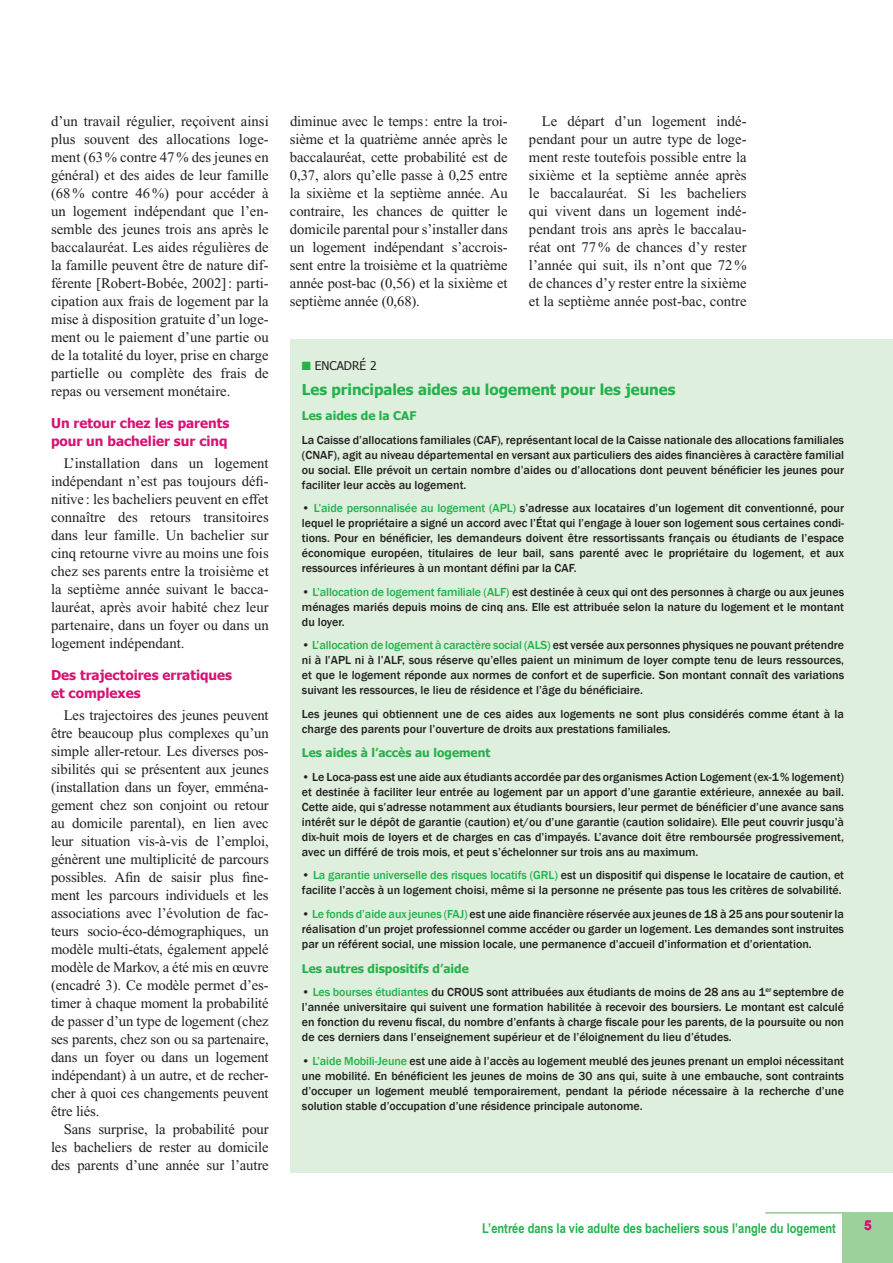
<style>
.page{position:relative;width:893px;height:1263px;background:#fff}
.page>*{position:absolute;margin:0;border:0;box-sizing:border-box;transform-origin:0 0}
.t1{font:700 15px "Tahoma";color:#23b24b}
.t2{font:14.7px/18px "Times New Roman";color:#231f20;text-align:justify}
.t3{font:700 13.5px/18px "Tahoma";color:#d81273}
.t4{font:700 13.5px "Arial Narrow";color:#23b24b}
.t5{font:700 13.5px "Arial";color:#d81273}
.t6{font:500 12px/15px "Franklin Gothic";color:#231f20;text-align:justify}
.t7{font:700 12px "Tahoma";color:#23b24b}
.t8{font:12px "Tahoma";color:#231f20}
.s1{color:#23b24b}
</style>
<div class="page">
<div style="left:842px;top:1212px;width:51px;height:51px;background:#9cd19c"></div>
<hr style="left:765px;top:1212px;width:85px;height:1px;background:#9cd19c">
<div style="left:290px;top:339px;width:603px;height:833px;background:#dfefdd"></div>
<p class="t2" style="left:51px;top:112px;width:219px">d’un travail régulier, reçoivent ainsi plus souvent des allocations loge&shy;ment (63% contre 47% des jeunes en général) et des aides de leur famille (68% contre 46%) pour accéder à un logement indépendant que l’en&shy;semble des jeunes trois ans après le baccalauréat. Les aides régulières de la famille peuvent être de nature dif&shy;férente [Robert-Bobée, 2002]: parti&shy;cipation aux frais de logement par la mise à disposition gratuite d’un loge&shy;ment ou le paiement d’une partie ou de la totalité du loyer, prise en charge partielle ou complète des frais de repas ou versement monétaire.</p>
<p class="t3" style="left:51px;top:413px;width:180px">Un retour chez les parents pour un bachelier sur cinq</p>
<p class="t2" style="left:51px;top:454px;width:219px;text-indent:13px">L’installation dans un logement indépendant n’est pas toujours défi&shy;nitive : les bacheliers peuvent en effet connaître des retours transitoires dans leur famille. Un bachelier sur cinq retourne vivre au moins une fois chez ses parents entre la troisième et la septième année suivant le bacca&shy;lauréat, après avoir habité chez leur partenaire, dans un foyer ou dans un logement indépendant.</p>
<p class="t3" style="left:51px;top:665px;width:183px">Des trajectoires erratiques et complexes</p>
<p class="t2" style="left:51px;top:706px;width:219px;text-indent:13px">Les trajectoires des jeunes peuvent être beaucoup plus complexes qu’un simple aller-retour. Les diverses pos&shy;sibilités qui se présentent aux jeunes (installation dans un foyer, emména&shy;gement chez son conjoint ou retour au domicile parental), en lien avec leur situation vis-à-vis de l’emploi, génèrent une multiplicité de parcours possibles. Afin de saisir plus fine&shy;ment les parcours individuels et les associations avec l’évolution de fac&shy;teurs socio-éco-démographiques, un modèle multi-états, également appelé modèle de Markov, a été mis en œuvre (encadré 3). Ce modèle permet d’es&shy;timer à chaque moment la probabilité de passer d’un type de logement (chez ses parents, chez son ou sa partenaire, dans un foyer ou dans un logement indépendant) à un autre, et de recher&shy;cher à quoi ces changements peuvent être liés.</p>
<p class="t2" style="left:51px;top:1120px;width:219px;text-indent:13px">Sans surprise, la probabilité pour les bacheliers de rester au domicile des parents d’une année sur l’autre</p>
<p class="t2" style="left:290px;top:112px;width:219px">diminue avec le temps: entre la troi&shy;sième et la quatrième année après le baccalauréat, cette probabilité est de 0,37, alors qu’elle passe à 0,25 entre la sixième et la septième année. Au contraire, les chances de quitter le domicile parental pour s’installer dans un logement indépendant s’accrois&shy;sent entre la troisième et la quatrième année post-bac (0,56) et la sixième et septième année (0,68).</p>
<p class="t2" style="left:529px;top:112px;width:219px;text-indent:13px">Le départ d’un logement indé&shy;pendant pour un autre type de loge&shy;ment reste toutefois possible entre la sixième et la septième année après</p>
<p class="t2" style="left:529px;top:184px;width:219px">le baccalauréat. Si les bacheliers qui vivent dans un logement indé&shy;pendant trois ans après le baccalau&shy;réat ont 77% de chances d’y rester l’année qui suit, ils n’ont que 72% de chances d’y rester entre la sixième et la septième année post-bac, contre</p>
<p class="t8" style="left:302px;top:358px;width:76px"><span class="s1">■</span> ENCADRÉ 2</p>
<p class="t1" style="left:302px;top:380px;width:375px">Les principales aides au logement pour les jeunes</p>
<p class="t7" style="left:302px;top:408px;width:116px">Les aides de la CAF</p>
<p class="t6" style="left:302px;top:432px;width:544px">La Caisse d’allocations familiales (CAF), représentant local de la Caisse nationale des allocations familiales (CNAF), agit au niveau départemental en versant aux particuliers des aides financières à caractère familial ou social. Elle prévoit un certain nombre d’aides ou d’allocations dont peuvent bénéficier les jeunes pour faciliter leur accès au logement.</p>
<p class="t6" style="left:302px;top:501px;width:544px">• <span class="s1">L’aide personnalisée au logement (APL)</span> s’adresse aux locataires d’un logement dit conventionné, pour lequel le propriétaire a signé un accord avec l’État qui l’engage à louer son logement sous certaines condi&shy;tions. Pour en bénéficier, les demandeurs doivent être ressortissants français ou étudiants de l’espace économique européen, titulaires de leur bail, sans parenté avec le propriétaire du logement, et aux ressources inférieures à un montant défini par la CAF.</p>
<p class="t6" style="left:302px;top:584px;width:544px">• <span class="s1">L’allocation de logement familiale (ALF)</span> est destinée à ceux qui ont des personnes à charge ou aux jeunes ménages mariés depuis moins de cinq ans. Elle est attribuée selon la nature du logement et le montant du loyer.</p>
<p class="t6" style="left:302px;top:638px;width:544px">• <span class="s1">L’allocation de logement à caractère social (ALS)</span> est versée aux personnes physiques ne pouvant prétendre ni à l’APL ni à l’ALF, sous réserve qu’elles paient un minimum de loyer compte tenu de leurs ressources, et que le logement réponde aux normes de confort et de superficie. Son montant connaît des variations suivant les ressources, le lieu de résidence et l’âge du bénéficiaire.</p>
<p class="t6" style="left:302px;top:706px;width:544px">Les jeunes qui obtiennent une de ces aides aux logements ne sont plus considérés comme étant à la charge des parents pour l’ouverture de droits aux prestations familiales.</p>
<p class="t7" style="left:302px;top:745px;width:190px">Les aides à l’accès au logement</p>
<p class="t6" style="left:302px;top:769px;width:544px">• Le Loca-pass est une aide aux étudiants accordée par des organismes Action Logement (ex-1% logement) et destinée à faciliter leur entrée au logement par un apport d’une garantie extérieure, annexée au bail.<br>Cette aide, qui s’adresse notamment aux étudiants boursiers, leur permet de bénéficier d’une avance sans intérêt sur le dépôt de garantie (caution) et/ou d’une garantie (caution solidaire). Elle peut couvrir jusqu’à dix-huit mois de loyers et de charges en cas d’impayés. L’avance doit être remboursée progressivement, avec un différé de trois mois, et peut s’échelonner sur trois ans au maximum.</p>
<p class="t6" style="left:302px;top:868px;width:544px">• <span class="s1">La garantie universelle des risques locatifs (GRL)</span> est un dispositif qui dispense le locataire de caution, et facilite l’accès à un logement choisi, même si la personne ne présente pas tous les critères de solvabilité.</p>
<p class="t6" style="left:302px;top:906px;width:544px">• <span class="s1">Le fonds d’aide aux jeunes (FAJ)</span> est une aide financière réservée aux jeunes de 18 à 25 ans pour soutenir la réalisation d’un projet professionnel comme accéder ou garder un logement. Les demandes sont instruites par un référent social, une mission locale, une permanence d’accueil d’information et d’orientation.</p>
<p class="t7" style="left:302px;top:960px;width:168px">Les autres dispositifs d’aide</p>
<p class="t6" style="left:302px;top:985px;width:544px">• <span class="s1">Les bourses étudiantes</span> du CROUS sont attribuées aux étudiants de moins de 28 ans au 1<sup>er</sup> septembre de l’année universitaire qui suivent une formation habilitée à recevoir des boursiers. Le montant est calculé en fonction du revenu fiscal, du nombre d’enfants à charge fiscale pour les parents, de la poursuite ou non de ces derniers dans l’enseignement supérieur et de l’éloignement du lieu d’études.</p>
<p class="t6" style="left:302px;top:1053px;width:544px">• <span class="s1">L’aide Mobili-Jeune</span> est une aide à l’accès au logement meublé des jeunes prenant un emploi nécessitant une mobilité. En bénéficient les jeunes de moins de 30 ans qui, suite à une embauche, sont contraints d’occuper un logement meublé temporairement, pendant la période nécessaire à la recherche d’une solution stable d’occupation d’une résidence principale autonome.</p>
<p class="t4" style="left:482px;top:1218px;width:355px">L’entrée dans la vie adulte des bacheliers sous l’angle du logement</p>
<p class="t5" style="left:864px;top:1217px;width:9px">5</p>
</div>
